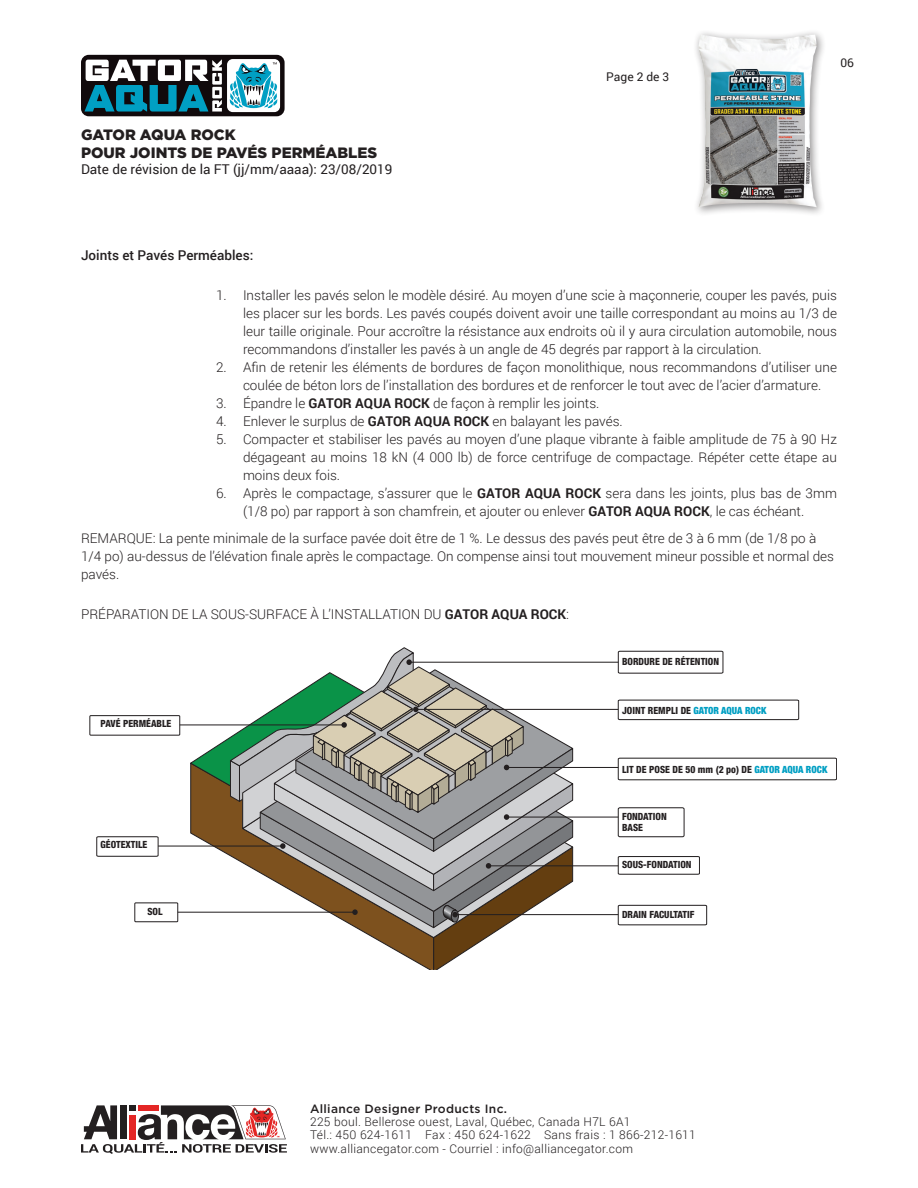
<style>
.page{position:relative;width:918px;height:1188px;background:#fff}
.page>*{position:absolute;margin:0;border:0;box-sizing:border-box;transform-origin:0 0}
.t1{font:900 15px/18px "Gotham";color:#231f20}
.t2{font:300 13.5px/18px "Roboto";color:#231f20;text-align:justify}
.t3{font:13.5px "Roboto";color:#231f20}
.t4{font:500 13.5px "Roboto";color:#231f20}
.t5{font:300 12px/13.2px "Roboto";letter-spacing:.025em;color:#231f20}
.t6{font:500 12px "Gotham";letter-spacing:.025em;color:#231f20}
.t7{font:12px "Roboto";color:#231f20}
.t8{font:800 condensed 9.9px/11.6px "Helvetica Neue";color:#231f20}
.s1{font-weight:700}
.s2{font-weight:900;color:#009fc3}
</style>
<div class="page">
<div style="left:693px;top:29px;width:133px;height:188px;background:#231f20;opacity:.5"></div>
<img style="left:698px;top:35px;width:119px;height:172px">
<div style="left:81px;top:55px;width:204px;height:61px;background:#110a0c;border-radius:8px"></div>
<div style="left:227px;top:59px;width:53px;height:53px;background:#fff;border-radius:6px"></div>
<svg style="left:228px;top:60px;width:52px;height:48px"></svg>
<svg style="left:84px;top:59px;width:138px;height:53px"></svg>
<svg style="left:81px;top:1105px;width:206px;height:49px"></svg>
<svg style="left:618px;top:650px;width:106px;height:24px"></svg>
<hr style="left:409px;top:662px;width:209px;height:1px;background:#231f20">
<div style="left:89px;top:715px;width:91px;height:21px;border:1px solid #231f20"></div>
<hr style="left:180px;top:725px;width:164px;height:1px;background:#231f20">
<svg style="left:96px;top:836px;width:63px;height:21px"></svg>
<hr style="left:158px;top:846px;width:125px;height:1px;background:#231f20">
<div style="left:134px;top:902px;width:44px;height:20px;border:1px solid #231f20"></div>
<hr style="left:178px;top:912px;width:177px;height:1px;background:#231f20">
<svg style="left:617px;top:699px;width:183px;height:21px"></svg>
<hr style="left:416px;top:709px;width:202px;height:1px;background:#231f20">
<svg style="left:617px;top:757px;width:220px;height:24px"></svg>
<hr style="left:507px;top:767px;width:111px;height:1px;background:#231f20">
<div style="left:618px;top:807px;width:66px;height:30px;border:1px solid #231f20;border-radius:2px"></div>
<hr style="left:507px;top:817px;width:111px;height:1px;background:#231f20">
<svg style="left:617px;top:856px;width:83px;height:19px"></svg>
<hr style="left:489px;top:865px;width:129px;height:1px;background:#231f20">
<svg style="left:617px;top:904px;width:90px;height:22px"></svg>
<hr style="left:455px;top:914px;width:163px;height:1px;background:#231f20">
<svg style="left:189px;top:647px;width:384px;height:323px"></svg>
<p class="t1" style="left:81px;top:126px;width:298px">GATOR AQUA ROCK<br>POUR JOINTS DE PAVÉS PERMÉABLES</p>
<p class="t3" style="left:81px;top:160px;width:313px">Date de révision de la FT (jj/mm/aaaa): 23/08/2019</p>
<p class="t7" style="left:606px;top:68px;width:65px">Page 2 de 3</p>
<p class="t7" style="left:840px;top:54px;width:15px">06</p>
<p class="t4" style="left:81px;top:246px;width:174px">Joints et Pavés Perméables:</p>
<p class="t2" style="left:243px;top:286px;width:596px;text-indent:-27px">1. Installer les pavés selon le modèle désiré. Au moyen d’une scie à maçonnerie, couper les pavés, puis les placer sur les bords. Les pavés coupés doivent avoir une taille correspondant au moins au 1/3 de leur taille originale. Pour accroître la résistance aux endroits où il y aura circulation automobile, nous recommandons d’installer les pavés à un angle de 45 degrés par rapport à la circulation.</p>
<p class="t2" style="left:243px;top:358px;width:595px;text-indent:-27px">2. Afin de retenir les éléments de bordures de façon monolithique, nous recommandons d’utiliser une coulée de béton lors de l’installation des bordures et de renforcer le tout avec de l’acier d’armature.</p>
<p class="t2" style="left:216px;top:394px;width:385px">3. Épandre le <span class="s1">GATOR AQUA ROCK</span> de façon à remplir les joints.</p>
<p class="t2" style="left:216px;top:412px;width:408px">4. Enlever le surplus de <span class="s1">GATOR AQUA ROCK</span> en balayant les pavés.</p>
<p class="t2" style="left:243px;top:430px;width:596px;text-indent:-27px">5. Compacter et stabiliser les pavés au moyen d’une plaque vibrante à faible amplitude de 75 à 90 Hz dégageant au moins 18 kN (4 000 lb) de force centrifuge de compactage. Répéter cette étape au moins deux fois.</p>
<p class="t2" style="left:216px;top:484px;width:622px;text-align:center">6. Après le compactage, s’assurer que le <span class="s1">GATOR AQUA ROCK</span> sera dans les joints, plus bas de 3mm (1/8 po) par rapport à son chamfrein, et ajouter ou enlever <span class="s1">GATOR AQUA ROCK</span>, le cas échéant.</p>
<p class="t2" style="left:81px;top:529px;width:755px;text-align:left">REMARQUE: La pente minimale de la surface pavée doit être de 1 %. Le dessus des pavés peut être de 3 à 6 mm (de 1/8 po à<br>1/4 po) au-dessus de l’élévation finale après le compactage. On compense ainsi tout mouvement mineur possible et normal des pavés.</p>
<p class="t2" style="left:81px;top:604px;width:490px">PRÉPARATION DE LA SOUS-SURFACE À L’INSTALLATION DU <span class="s1">GATOR AQUA ROCK</span>:</p>
<p class="t8" style="left:622px;top:655px;width:99px">BORDURE DE RÉTENTION</p>
<p class="t8" style="left:101px;top:718px;width:72px">PAVÉ PERMÉABLE</p>
<p class="t8" style="left:101px;top:839px;width:48px">GÉOTEXTILE</p>
<p class="t8" style="left:147px;top:906px;width:17px">SOL</p>
<p class="t8" style="left:622px;top:705px;width:146px">JOINT REMPLI DE <span class="s2">GATOR AQUA ROCK</span></p>
<p class="t8" style="left:622px;top:763px;width:207px">LIT DE POSE DE 50 mm (2 po) DE <span class="s2">GATOR AQUA ROCK</span></p>
<p class="t8" style="left:622px;top:810px;width:46px">FONDATION<br>BASE</p>
<p class="t8" style="left:622px;top:859px;width:71px">SOUS-FONDATION</p>
<p class="t8" style="left:622px;top:908px;width:74px">DRAIN FACULTATIF</p>
<p class="t6" style="left:310px;top:1101px;width:199px">Alliance Designer Products Inc.</p>
<p class="t5" style="left:310px;top:1115px;width:387px">225 boul. Bellerose ouest, Laval, Québec, Canada H7L 6A1<br>Tél.: 450 624-1611 Fax : 450 624-1622 Sans frais : 1 866-212-1611 www.alliancegator.com - Courriel : info@alliancegator.com</p>
</div>
